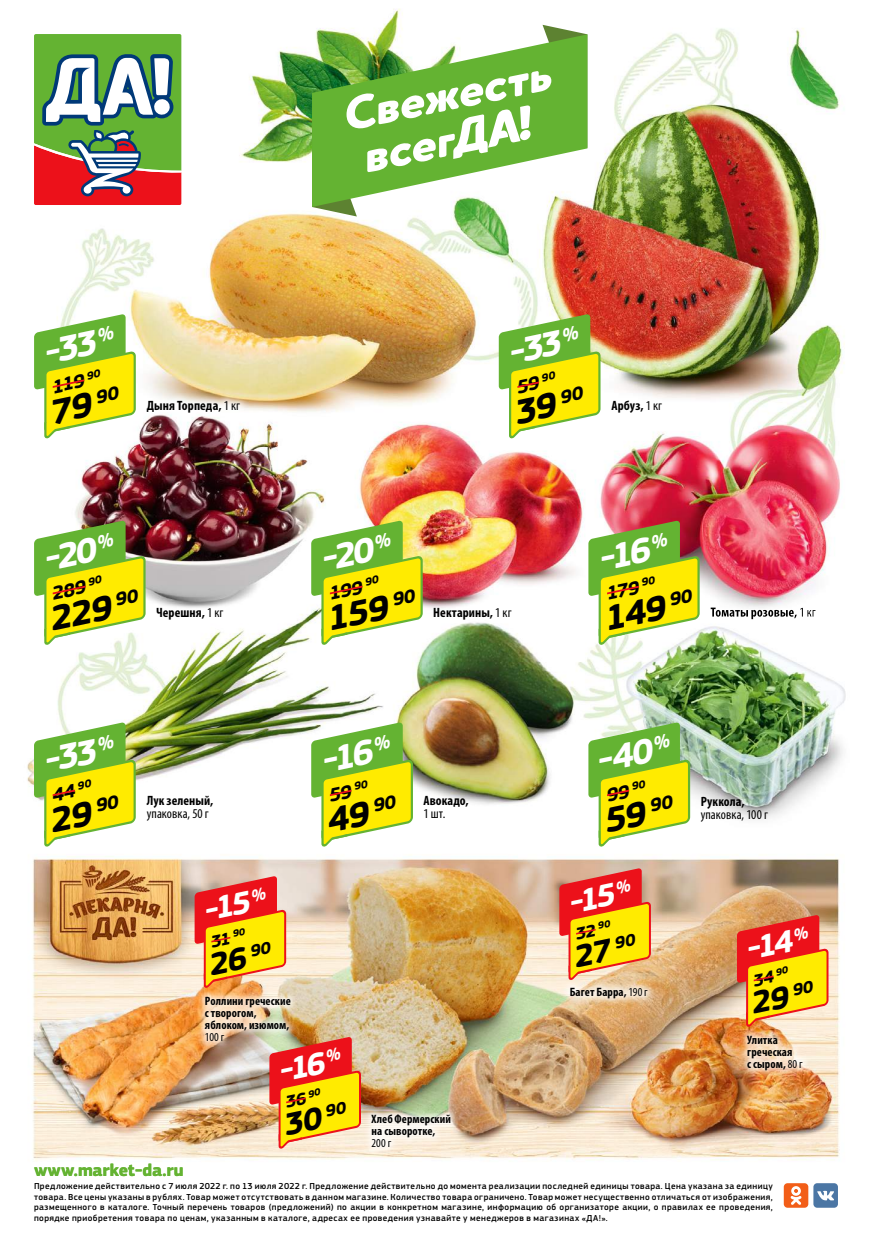
<style>
.page{position:relative;width:872px;height:1255px;background:#fff}
.page>*{position:absolute;margin:0;border:0;box-sizing:border-box;transform-origin:0 0}
.t1{font:italic 700 36px "PF Square Sans Pro";color:#000}
.t2{font:italic 700 36px "PF Square Sans Pro";color:#fff}
.t3{font:italic 700 32.4px "PF Square Sans Pro";color:#fff}
.t4{font:italic 700 32.4px "PF Square Sans Pro";color:#000}
.t5{font:italic 700 19.5px "PF Square Sans Pro";color:#000}
.t6{font:italic 700 17.55px "PF Square Sans Pro";color:#000}
.t7{font:700 17.55px "PF Square Sans Pro";letter-spacing:-.005em;color:#64b332}
.t8{font:700 condensed 13.5px "Myriad Pro";letter-spacing:.01em;color:#000}
.t9{font:condensed 13.5px "Myriad Pro";letter-spacing:.005em;color:#000}
.t10{font:700 condensed 12.15px/12.1px "Myriad Pro";letter-spacing:.005em;color:#000}
.t11{font:condensed 12.15px "Myriad Pro";letter-spacing:.01em;color:#000}
.t12{font:500 9px/10.5px "PF Square Sans Pro";letter-spacing:.045em;color:#000;text-align:justify}
.s1{font-weight:400}
</style>
<div class="page">
<img style="left:27px;top:8px;width:819px;height:1200px">
<div style="left:196px;top:987px;width:103px;height:62px;background:#fff;opacity:.75"></div>
<svg style="left:194px;top:874px;width:93px;height:114px;background:#f39939"></svg>
<div style="left:738px;top:1026px;width:73px;height:52px;background:#fff;opacity:.75"></div>
<div style="left:561px;top:979px;width:95px;height:28px;background:#fff;opacity:.75"></div>
<svg style="left:558px;top:866px;width:94px;height:114px;background:#f09635"></svg>
<div style="left:363px;top:1105px;width:96px;height:51px;background:#fff;opacity:.75"></div>
<svg style="left:268px;top:1035px;width:94px;height:113px;background:#f09937"></svg>
<div style="left:137px;top:391px;width:112px;height:32px;background:#fff;opacity:.75"></div>
<svg style="left:33px;top:312px;width:104px;height:126px"></svg>
<div style="left:602px;top:391px;width:69px;height:32px;background:#fff"></div>
<svg style="left:497px;top:312px;width:104px;height:126px"></svg>
<svg style="left:33px;top:518px;width:114px;height:127px"></svg>
<svg style="left:310px;top:518px;width:114px;height:127px"></svg>
<svg style="left:33px;top:720px;width:104px;height:127px"></svg>
<div style="left:697px;top:596px;width:142px;height:26px;background:#000;opacity:.75"></div>
<svg style="left:587px;top:518px;width:113px;height:127px"></svg>
<svg style="left:587px;top:720px;width:104px;height:127px"></svg>
<svg style="left:310px;top:720px;width:104px;height:127px"></svg>
<svg style="left:34px;top:34px;width:147px;height:171px"></svg>
<svg style="left:312px;top:25px;width:275px;height:191px"></svg>
<div style="left:813px;top:1183px;width:25px;height:24px;background:#4b76a4;border-radius:4px"></div>
<svg style="left:817px;top:1190px;width:17px;height:10px"></svg>
<div style="left:783px;top:1183px;width:25px;height:24px;background:#f25e18;border-radius:4px"></div>
<svg style="left:790px;top:1186px;width:11px;height:18px"></svg>
<svg style="left:736px;top:913px;width:93px;height:114px;background:#f19431"></svg>
<h1 class="t2" style="left:39px;top:332px;width:74px;rotate:-12deg">-33 <sup>%</sup></h1>
<h3 class="t5" style="left:49px;top:376px;width:52px;rotate:-12deg">119 <sup>90</sup></h3>
<h1 class="t1" style="left:45px;top:392px;width:73px;rotate:-12deg">79 <sup>90</sup></h1>
<h3 class="t8" style="left:147px;top:397px;width:95px">Дыня Торпеда, <span class="s1">1 кг</span></h3>
<h1 class="t2" style="left:503px;top:332px;width:74px;rotate:-12deg">-33 <sup>%</sup></h1>
<h3 class="t5" style="left:513px;top:376px;width:42px;rotate:-12deg">59 <sup>90</sup></h3>
<h1 class="t1" style="left:509px;top:392px;width:72px;rotate:-12deg">39 <sup>90</sup></h1>
<h3 class="t8" style="left:611px;top:397px;width:52px">Арбуз, <span class="s1">1 кг</span></h3>
<h1 class="t2" style="left:39px;top:538px;width:73px;rotate:-12deg">-20 <sup>%</sup></h1>
<h3 class="t5" style="left:49px;top:582px;width:53px;rotate:-12deg">289 <sup>90</sup></h3>
<h1 class="t1" style="left:45px;top:598px;width:93px;rotate:-12deg">229 <sup>90</sup></h1>
<h3 class="t8" style="left:156px;top:603px;width:69px">Черешня, <span class="s1">1 кг</span></h3>
<h1 class="t2" style="left:316px;top:538px;width:73px;rotate:-12deg">-20 <sup>%</sup></h1>
<h3 class="t5" style="left:326px;top:582px;width:53px;rotate:-12deg">199 <sup>90</sup></h3>
<h1 class="t1" style="left:322px;top:598px;width:93px;rotate:-12deg">159 <sup>90</sup></h1>
<h3 class="t8" style="left:433px;top:603px;width:80px">Нектарины, <span class="s1">1 кг</span></h3>
<h1 class="t2" style="left:39px;top:740px;width:74px;rotate:-12deg">-33 <sup>%</sup></h1>
<h3 class="t5" style="left:49px;top:784px;width:42px;rotate:-12deg">44 <sup>90</sup></h3>
<h1 class="t1" style="left:44px;top:800px;width:73px;rotate:-12deg">29 <sup>90</sup></h1>
<h3 class="t8" style="left:147px;top:792px;width:68px">Лук зеленый,</h3>
<h3 class="t9" style="left:147px;top:805px;width:64px">упаковка, 50 г</h3>
<h2 class="t3" style="left:199px;top:892px;width:65px;rotate:-12deg">-15 <sup>%</sup></h2>
<h3 class="t6" style="left:208px;top:931px;width:37px;rotate:-12deg">31 <sup>90</sup></h3>
<h2 class="t4" style="left:204px;top:946px;width:66px;rotate:-12deg">26 <sup>90</sup></h2>
<h3 class="t10" style="left:205px;top:994px;width:87px">Роллини греческие с творогом, яблоком, изюмом,</h3>
<h3 class="t11" style="left:205px;top:1029px;width:21px">100 г</h3>
<h1 class="t2" style="left:316px;top:740px;width:72px;rotate:-12deg">-16 <sup>%</sup></h1>
<h3 class="t5" style="left:326px;top:784px;width:42px;rotate:-12deg">59 <sup>90</sup></h3>
<h1 class="t1" style="left:322px;top:800px;width:73px;rotate:-12deg">49 <sup>90</sup></h1>
<h3 class="t8" style="left:423px;top:792px;width:47px">Авокадо,</h3>
<h3 class="t9" style="left:423px;top:805px;width:23px">1 шт.</h3>
<h2 class="t3" style="left:274px;top:1052px;width:65px;rotate:-12deg">-16 <sup>%</sup></h2>
<h3 class="t6" style="left:283px;top:1092px;width:38px;rotate:-12deg">36 <sup>90</sup></h3>
<h2 class="t4" style="left:279px;top:1106px;width:66px;rotate:-12deg">30 <sup>90</sup></h2>
<h3 class="t10" style="left:371px;top:1112px;width:81px">Хлеб Фермерский на сыворотке,</h3>
<h3 class="t11" style="left:371px;top:1135px;width:21px">200 г</h3>
<h1 class="t2" style="left:594px;top:538px;width:72px;rotate:-12deg">-16 <sup>%</sup></h1>
<h3 class="t5" style="left:603px;top:582px;width:52px;rotate:-12deg">179 <sup>90</sup></h3>
<h1 class="t1" style="left:599px;top:598px;width:92px;rotate:-12deg">149 <sup>90</sup></h1>
<h1 class="t2" style="left:591px;top:740px;width:77px;rotate:-12deg">-40 <sup>%</sup></h1>
<h3 class="t5" style="left:603px;top:784px;width:42px;rotate:-12deg">99 <sup>90</sup></h3>
<h1 class="t1" style="left:599px;top:800px;width:73px;rotate:-12deg">59 <sup>90</sup></h1>
<h2 class="t3" style="left:564px;top:884px;width:65px;rotate:-12deg">-15 <sup>%</sup></h2>
<h3 class="t6" style="left:573px;top:923px;width:38px;rotate:-12deg">32 <sup>90</sup></h3>
<h2 class="t4" style="left:569px;top:938px;width:65px;rotate:-12deg">27 <sup>90</sup></h2>
<h3 class="t10" style="left:569px;top:985px;width:80px">Багет Барра, <span class="s1">190 г</span></h3>
<h3 class="t8" style="left:700px;top:792px;width:46px">Руккола,</h3>
<h3 class="t9" style="left:700px;top:806px;width:69px">упаковка, 100 г</h3>
<h2 class="t3" style="left:741px;top:931px;width:65px;rotate:-12deg">-14 <sup>%</sup></h2>
<h3 class="t6" style="left:750px;top:970px;width:38px;rotate:-12deg">34 <sup>90</sup></h3>
<h3 class="t10" style="left:747px;top:1033px;width:57px">Улитка греческая<br>с сыром, <span class="s1">80 г</span></h3>
<h3 class="t7" style="left:34px;top:1159px;width:151px">www.market-da.ru</h3>
<p class="t12" style="left:34px;top:1181px;width:740px">Предложение действительно с 7 июля 2022 г. по 13 июля 2022 г. Предложение действительно до момента реализации последней единицы товара. Цена указана за единицу товара. Все цены указаны в рублях. Товар может отсутствовать в данном магазине. Количество товара ограничено. Товар может несущественно отличаться от изображения, размещенного в каталоге. Точный перечень товаров (предложений) по акции в конкретном магазине, информацию об организаторе акции, о правилах ее проведения, порядке приобретения товара по ценам, указанным в каталоге, адресах ее проведения узнавайте у менеджеров в магазинах «ДА!».</p>
</div>
